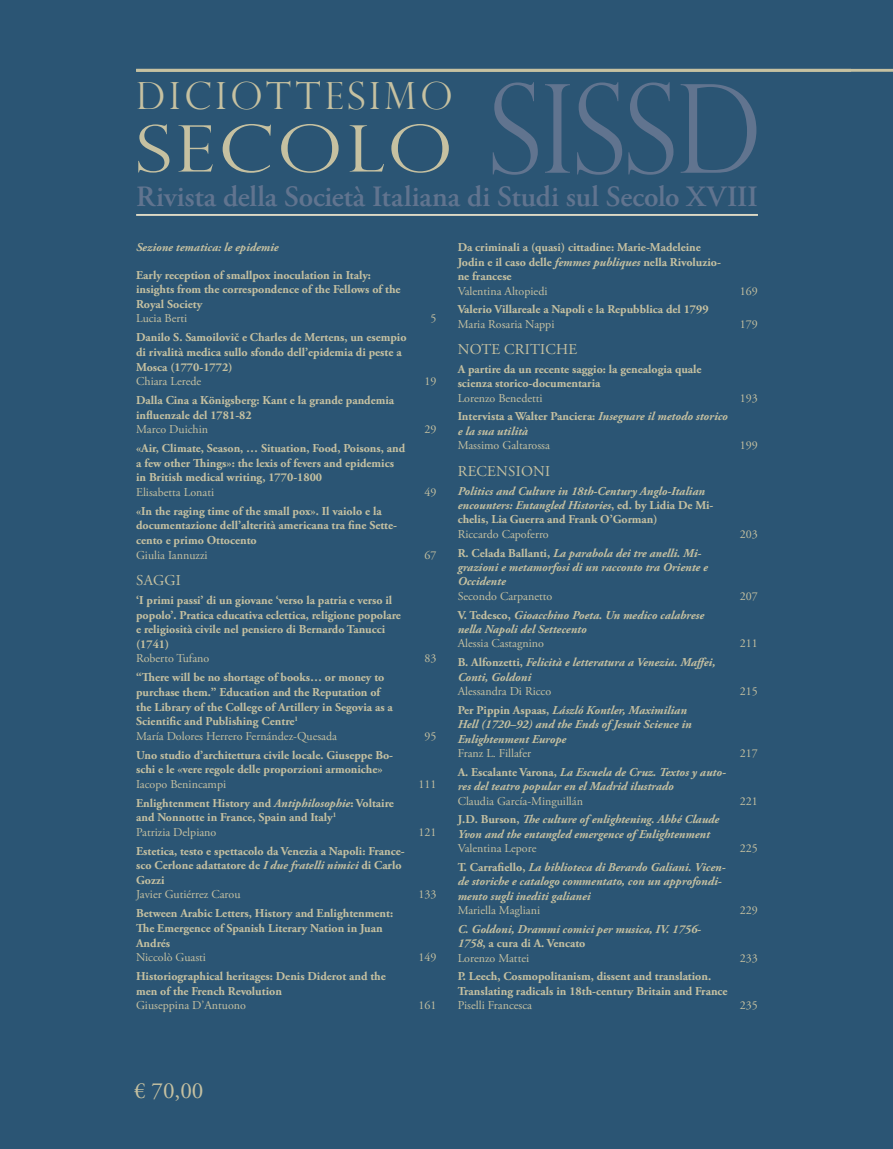
<style>
.page{position:relative;width:893px;height:1149px;background:#fff}
.page>*{position:absolute;margin:0;border:0;box-sizing:border-box;transform-origin:0 0}
.t1{font:300 123px "Perpetua Titling";color:#61748f;scale:.89 1}
.t2{font:300 64.2px "Perpetua Titling";letter-spacing:.055em;color:#c6c1a1;scale:1.18 1}
.t3{font:300 37.5px "Perpetua Titling";letter-spacing:.105em;color:#c6c1a1}
.t4{font:600 29.4px "Adobe Garamond Pro";letter-spacing:-.005em;color:#61748f}
.t5{font:23.1px "Adobe Garamond Pro";color:#c6c1a1}
.t6{font:15px "Adobe Garamond Pro";letter-spacing:.015em;color:#c6c1a1}
.t7{font:700 12px/14.5px "Adobe Garamond Pro";color:#c6c1a1}
.t8{font:italic 700 12px/14.4px "Adobe Garamond Pro";color:#c6c1a1}
.t9{font:12px "Adobe Garamond Pro";color:#c6c1a1}
.s1{font-weight:400}
.s2{font-style:italic}
.s3{font-style:normal}
.s4{font-weight:400;font-style:normal}
</style>
<div class="page">
<div style="left:0;top:0;width:893px;height:1148px;background:#2b5574"></div>
<hr style="left:136px;top:214px;width:622px;height:2px;background:#ddd9c5">
<hr style="left:136px;top:69px;width:757px;height:3px;background:#c6c1a1">
<h3 class="t3" style="left:136px;top:73px;width:318px">DICIOTTESIMO</h3>
<h2 class="t2" style="left:136px;top:110px;width:270px">SECOLO</h2>
<h3 class="t4" style="left:136px;top:180px;width:623px">Rivista della Società Italiana di Studi sul Secolo XVIII</h3>
<h1 class="t1" style="left:490px;top:55px;width:308px">SISSD</h1>
<p class="t8" style="left:136px;top:240px;width:144px">Sezione tematica: le epidemie</p>
<p class="t7" style="left:136px;top:268px;width:266px">Early reception of smallpox inoculation in Italy: insights from the correspondence of the Fellows of the<br>Royal Society</p>
<p class="t9" style="left:136px;top:311px;width:53px">Lucia Berti</p>
<p class="t9" style="left:430px;top:311px;width:7px">5</p>
<p class="t7" style="left:136px;top:330px;width:272px">Danilo S. Samoilovič e Charles de Mertens, un esempio di rivalità medica sullo sfondo dell’epidemia di peste a<br>Mosca (1770-1772)</p>
<p class="t9" style="left:136px;top:374px;width:67px">Chiara Lerede</p>
<p class="t9" style="left:424px;top:374px;width:13px">19</p>
<p class="t7" style="left:136px;top:393px;width:260px">Dalla Cina a Königsberg: Kant e la grande pandemia influenzale del 1781-82</p>
<p class="t9" style="left:136px;top:422px;width:73px">Marco Duichin</p>
<p class="t9" style="left:424px;top:422px;width:13px">29</p>
<p class="t7" style="left:136px;top:441px;width:271px">«Air, Climate, Season, … Situation, Food, Poisons, and a few other Things»: the lexis of fevers and epidemics in British medical writing, 1770-1800</p>
<p class="t9" style="left:136px;top:484px;width:79px">Elisabetta Lonati</p>
<p class="t9" style="left:424px;top:484px;width:13px">49</p>
<p class="t7" style="left:136px;top:503px;width:262px">«In the raging time of the small pox». Il vaiolo e la documentazione dell’alterità americana tra fine Sette&shy;cento e primo Ottocento</p>
<p class="t9" style="left:136px;top:547px;width:73px">Giulia Iannuzzi</p>
<p class="t9" style="left:424px;top:547px;width:13px">67</p>
<p class="t6" style="left:136px;top:571px;width:46px">SAGGI</p>
<p class="t7" style="left:136px;top:593px;width:266px">‘I primi passi’ di un giovane ‘verso la patria e verso il popolo’. Pratica educativa eclettica, religione popolare e religiosità civile nel pensiero di Bernardo Tanucci (1741)</p>
<p class="t9" style="left:136px;top:651px;width:75px">Roberto Tufano</p>
<p class="t9" style="left:424px;top:651px;width:13px">83</p>
<p class="t7" style="left:136px;top:670px;width:258px">“There will be no shortage of books… or money to purchase them.” Education and the Reputation of the Library of the College of Artillery in Segovia as a Scientific and Publishing Centre<sup>1<br></sup><span class="s1">María Dolores Herrero Fernández-Quesada</span></p>
<p class="t9" style="left:424px;top:728px;width:13px">95</p>
<p class="t7" style="left:136px;top:747px;width:259px">Uno studio d’architettura civile locale. Giuseppe Bo&shy;schi e le «vere regole delle proporzioni armoniche»</p>
<p class="t9" style="left:136px;top:776px;width:92px">Iacopo Benincampi</p>
<p class="t9" style="left:418px;top:776px;width:19px">111</p>
<p class="t7" style="left:136px;top:795px;width:259px">Enlightenment History and <span class="s2">Antiphilosophie</span>: Voltaire and Nonnotte in France, Spain and Italy<sup>1<br></sup><span class="s1">Patrizia Delpiano</span></p>
<p class="t9" style="left:418px;top:824px;width:19px">121</p>
<p class="t7" style="left:136px;top:843px;width:270px">Estetica, testo e spettacolo da Venezia a Napoli: France&shy;sco Cerlone adattatore de <span class="s2">I due fratelli nimici</span> di Carlo<br>Gozzi</p>
<p class="t9" style="left:136px;top:887px;width:106px">Javier Gutiérrez Carou</p>
<p class="t9" style="left:418px;top:887px;width:19px">133</p>
<p class="t7" style="left:136px;top:906px;width:259px">Between Arabic Letters, History and Enlightenment:<br>The Emergence of Spanish Literary Nation in Juan<br>Andrés</p>
<p class="t9" style="left:136px;top:949px;width:71px">Niccolò Guasti</p>
<p class="t9" style="left:418px;top:949px;width:19px">149</p>
<p class="t7" style="left:136px;top:968px;width:251px">Historiographical heritages: Denis Diderot and the men of the French Revolution</p>
<p class="t9" style="left:136px;top:997px;width:111px">Giuseppina D’Antuono</p>
<p class="t9" style="left:418px;top:997px;width:19px">161</p>
<p class="t7" style="left:458px;top:240px;width:265px">Da criminali a (quasi) cittadine: Marie-Madeleine<br>Jodin e il caso delle <span class="s2">femmes publiques</span> nella Rivoluzio&shy;ne francese</p>
<p class="t9" style="left:458px;top:283px;width:91px">Valentina Altopiedi</p>
<p class="t9" style="left:740px;top:283px;width:19px">169</p>
<p class="t7" style="left:458px;top:302px;width:252px">Valerio Villareale a Napoli e la Repubblica del 1799</p>
<p class="t9" style="left:458px;top:316px;width:98px">Maria Rosaria Nappi</p>
<p class="t9" style="left:740px;top:316px;width:19px">179</p>
<p class="t6" style="left:458px;top:340px;width:121px">NOTE CRITICHE</p>
<p class="t7" style="left:458px;top:362px;width:245px">A partire da un recente saggio: la genealogia quale scienza storico-documentaria</p>
<p class="t9" style="left:458px;top:390px;width:86px">Lorenzo Benedetti</p>
<p class="t9" style="left:740px;top:390px;width:19px">193</p>
<p class="t8" style="left:458px;top:409px;width:272px"><span class="s3">Intervista a Walter Panciera:</span> Insegnare il metodo storico e la sua utilità</p>
<p class="t9" style="left:458px;top:438px;width:94px">Massimo Galtarossa</p>
<p class="t9" style="left:740px;top:438px;width:19px">199</p>
<p class="t6" style="left:458px;top:462px;width:94px">RECENSIONI</p>
<p class="t8" style="left:458px;top:483px;width:257px">Politics and Culture in 18th-Century Anglo-Italian encounters: Entangled Histories<span class="s3">, ed. by Lidia De Mi&shy;chelis, Lia Guerra and Frank O’Gorman)</span></p>
<p class="t9" style="left:458px;top:526px;width:93px">Riccardo Capoferro</p>
<p class="t9" style="left:740px;top:526px;width:19px">203</p>
<p class="t8" style="left:458px;top:545px;width:252px"><span class="s3">R. Celada Ballanti,</span> La parabola dei tre anelli. Mi&shy;grazioni e metamorfosi di un racconto tra Oriente e<br>Occidente</p>
<p class="t9" style="left:458px;top:588px;width:96px">Secondo Carpanetto</p>
<p class="t9" style="left:740px;top:588px;width:19px">207</p>
<p class="t8" style="left:458px;top:607px;width:248px"><span class="s3">V. Tedesco,</span> Gioacchino Poeta. Un medico calabrese nella Napoli del Settecento</p>
<p class="t9" style="left:458px;top:636px;width:88px">Alessia Castagnino</p>
<p class="t9" style="left:740px;top:636px;width:19px">211</p>
<p class="t8" style="left:458px;top:655px;width:259px"><span class="s3">B. Alfonzetti,</span> Felicità e letteratura a Venezia. Maffei,<br>Conti, Goldoni</p>
<p class="t9" style="left:458px;top:683px;width:95px">Alessandra Di Ricco</p>
<p class="t9" style="left:740px;top:683px;width:19px">215</p>
<p class="t8" style="left:458px;top:702px;width:235px"><span class="s3">Per Pippin Aspaas,</span> László Kontler, Maximilian<br>Hell (1720–92) and the Ends of Jesuit Science in<br>Enlightenment Europe</p>
<p class="t9" style="left:458px;top:745px;width:75px">Franz L. Fillafer</p>
<p class="t9" style="left:740px;top:745px;width:19px">217</p>
<p class="t8" style="left:458px;top:764px;width:270px"><span class="s3">A. Escalante Varona,</span> La Escuela de Cruz. Textos y auto&shy;res del teatro popular en el Madrid ilustrado</p>
<p class="t9" style="left:458px;top:793px;width:127px">Claudia García-Minguillán</p>
<p class="t9" style="left:740px;top:793px;width:19px">221</p>
<p class="t8" style="left:458px;top:812px;width:263px"><span class="s3">J.D. Burson,</span> The culture of enlightening. Abbé Claude<br>Yvon and the entangled emergence of Enlightenment</p>
<p class="t9" style="left:458px;top:840px;width:80px">Valentina Lepore</p>
<p class="t9" style="left:740px;top:840px;width:19px">225</p>
<p class="t8" style="left:458px;top:859px;width:269px"><span class="s3">T. Carrafiello,</span> La biblioteca di Berardo Galiani. Vicen&shy;de storiche e catalogo commentato, con un approfondi&shy;mento sugli inediti galianei</p>
<p class="t9" style="left:458px;top:902px;width:84px">Mariella Magliani</p>
<p class="t9" style="left:740px;top:902px;width:19px">229</p>
<p class="t8" style="left:458px;top:921px;width:245px">C. Goldoni, Drammi comici per musica, IV. 1756-<br>1758<span class="s3">, a cura di A. Vencato<br></span><span class="s4">Lorenzo Mattei</span></p>
<p class="t9" style="left:740px;top:950px;width:19px">233</p>
<p class="t7" style="left:458px;top:969px;width:271px">P. Leech, Cosmopolitanism, dissent and translation.<br>Translating radicals in 18th-century Britain and France</p>
<p class="t9" style="left:458px;top:997px;width:76px">Piselli Francesca</p>
<p class="t9" style="left:740px;top:997px;width:19px">235</p>
<h3 class="t5" style="left:134px;top:1076px;width:71px">€ 70,00</h3>
</div>
